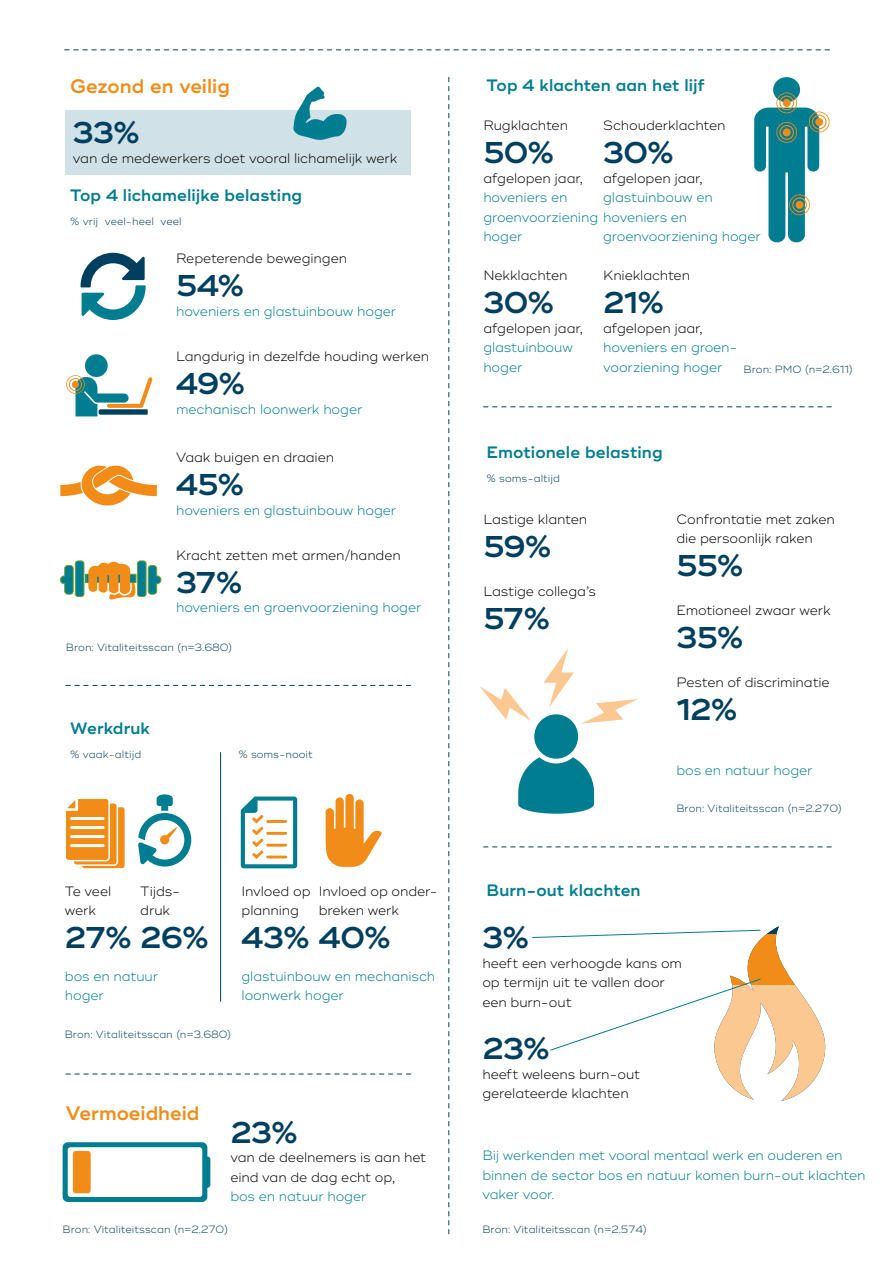
<style>
.page{position:relative;width:893px;height:1263px;background:#fff}
.page>*{position:absolute;margin:0;border:0;box-sizing:border-box;transform-origin:0 0}
.t1{font:600 30px "Ridley Grotesk";letter-spacing:-.02em;color:#003f5f}
.t2{font:600 19.5px "Ridley Grotesk";color:#f28c18}
.t3{font:600 16.5px "Ridley Grotesk";letter-spacing:.005em;color:#007d90}
.t4{font:300 13.5px/19.5px "Ridley Grotesk";letter-spacing:-.01em;color:#000}
.t5{font:300 13.5px/19.5px "Ridley Grotesk";letter-spacing:-.01em;color:#007d90}
.t6{font:300 10.5px "Ridley Grotesk";color:#003f5f}
</style>
<div class="page">
<div style="left:534px;top:714px;width:44px;height:45px;background:#007d90;border-radius:50%"></div>
<svg style="left:518px;top:757px;width:76px;height:57px"></svg>
<svg style="left:543px;top:648px;width:31px;height:59px"></svg>
<svg style="left:581px;top:699px;width:57px;height:25px"></svg>
<svg style="left:480px;top:686px;width:51px;height:35px"></svg>
<svg style="left:65px;top:50px;width:765px;height:1px"></svg>
<svg style="left:81px;top:253px;width:65px;height:67px"></svg>
<svg style="left:60px;top:465px;width:97px;height:40px"></svg>
<div style="left:86px;top:574px;width:50px;height:9px;border:1px solid #739f2d"></div>
<svg style="left:60px;top:565px;width:13px;height:29px"></svg>
<div style="left:75px;top:561px;width:9px;height:35px;background:#007d90;border-radius:3px"></div>
<div style="left:75px;top:561px;width:9px;height:36px;border:1px solid #739f2d;border-radius:3px"></div>
<svg style="left:148px;top:565px;width:13px;height:29px"></svg>
<div style="left:137px;top:561px;width:9px;height:35px;background:#007d90;border-radius:3px"></div>
<div style="left:137px;top:561px;width:9px;height:36px;border:1px solid #739f2d;border-radius:3px"></div>
<svg style="left:88px;top:562px;width:48px;height:37px"></svg>
<svg style="left:66px;top:685px;width:345px;height:1px"></svg>
<div style="left:85px;top:354px;width:23px;height:23px;background:#007d90;border-radius:50%"></div>
<svg style="left:66px;top:375px;width:87px;height:41px"></svg>
<div style="left:72px;top:381px;width:7px;height:7px;background:#f28c18;border-radius:50%"></div>
<div style="left:773px;top:77px;width:27px;height:25px;background:#007d90;border-radius:50%"></div>
<svg style="left:754px;top:93px;width:76px;height:149px"></svg>
<div style="left:796px;top:201px;width:7px;height:8px;background:#f28c18;border-radius:50%"></div>
<svg style="left:138px;top:794px;width:53px;height:72px"></svg>
<svg style="left:66px;top:799px;width:59px;height:69px"></svg>
<svg style="left:241px;top:796px;width:56px;height:72px"></svg>
<svg style="left:326px;top:794px;width:56px;height:73px"></svg>
<svg style="left:484px;top:407px;width:347px;height:1px"></svg>
<svg style="left:63px;top:1142px;width:147px;height:60px"></svg>
<div style="left:73px;top:1151px;width:18px;height:42px;background:#f28c18;border-radius:3px"></div>
<svg style="left:484px;top:847px;width:347px;height:1px"></svg>
<div style="left:66px;top:110px;width:345px;height:64px;background:#d0e2e8"></div>
<svg style="left:293px;top:86px;width:54px;height:54px"></svg>
<svg style="left:449px;top:77px;width:1px;height:1157px"></svg>
<svg style="left:66px;top:1074px;width:345px;height:1px"></svg>
<hr style="left:220px;top:752px;width:1px;height:249px;background:#003f5f">
<svg style="left:532px;top:926px;width:294px;height:175px"></svg>
<h2 class="t2" style="left:70px;top:74px;width:161px">Gezond en veilig</h2>
<h1 class="t1" style="left:73px;top:115px;width:68px">33%</h1>
<p class="t4" style="left:73px;top:148px;width:326px">van de medewerkers doet vooral lichamelijk werk</p>
<p class="t3" style="left:70px;top:186px;width:233px">Top 4 lichamelijke belasting</p>
<p class="t6" style="left:70px;top:215px;width:113px">% vrij veel-heel veel</p>
<p class="t4" style="left:176px;top:249px;width:173px">Repeterende bewegingen</p>
<h1 class="t1" style="left:176px;top:268px;width:70px">54%</h1>
<p class="t5" style="left:176px;top:301px;width:222px">hoveniers en glastuinbouw hoger</p>
<p class="t4" style="left:176px;top:347px;width:255px">Langdurig in dezelfde houding werken</p>
<h1 class="t1" style="left:176px;top:366px;width:71px">49%</h1>
<p class="t5" style="left:176px;top:399px;width:188px">mechanisch loonwerk hoger</p>
<p class="t4" style="left:176px;top:448px;width:160px">Vaak buigen en draaien</p>
<h1 class="t1" style="left:176px;top:467px;width:70px">45%</h1>
<p class="t5" style="left:176px;top:501px;width:222px">hoveniers en glastuinbouw hoger</p>
<p class="t4" style="left:176px;top:546px;width:226px">Kracht zetten met armen/handen</p>
<h1 class="t1" style="left:176px;top:564px;width:68px">37%</h1>
<p class="t5" style="left:176px;top:598px;width:247px">hoveniers en groenvoorziening hoger</p>
<p class="t6" style="left:66px;top:641px;width:168px">Bron: Vitaliteitsscan (n=3.680)</p>
<p class="t3" style="left:70px;top:718px;width:81px">Werkdruk</p>
<p class="t6" style="left:70px;top:748px;width:73px">% vaak-altijd</p>
<p class="t6" style="left:238px;top:748px;width:76px">% soms-nooit</p>
<p class="t4" style="left:65px;top:882px;width:48px">Te veel werk</p>
<h1 class="t1" style="left:65px;top:920px;width:146px">27% 26%</h1>
<p class="t4" style="left:140px;top:882px;width:41px">Tijds&shy;druk</p>
<p class="t4" style="left:242px;top:882px;width:71px">Invloed op planning</p>
<h1 class="t1" style="left:242px;top:920px;width:151px">43% 40%</h1>
<p class="t4" style="left:319px;top:882px;width:120px">Invloed op onder&shy;breken werk</p>
<p class="t5" style="left:65px;top:967px;width:95px">bos en natuur hoger</p>
<p class="t5" style="left:242px;top:967px;width:195px">glastuinbouw en mechanisch loonwerk hoger</p>
<p class="t6" style="left:65px;top:1028px;width:168px">Bron: Vitaliteitsscan (n=3.680)</p>
<h2 class="t2" style="left:66px;top:1102px;width:135px">Vermoeidheid</h2>
<h1 class="t1" style="left:230px;top:1114px;width:69px">23%</h1>
<p class="t4" style="left:230px;top:1148px;width:197px">van de deelnemers is aan het eind van de dag echt op,</p>
<p class="t5" style="left:230px;top:1187px;width:138px">bos en natuur hoger</p>
<p class="t6" style="left:63px;top:1222px;width:167px">Bron: Vitaliteitsscan (n=2.270)</p>
<p class="t3" style="left:487px;top:76px;width:219px">Top 4 klachten aan het lijf</p>
<p class="t4" style="left:483px;top:116px;width:86px">Rugklachten</p>
<h1 class="t1" style="left:483px;top:135px;width:73px">50%</h1>
<p class="t4" style="left:483px;top:169px;width:101px">afgelopen jaar,</p>
<p class="t5" style="left:483px;top:188px;width:205px">hoveniers en<br>groenvoorziening hoveniers en hoger</p>
<p class="t4" style="left:483px;top:266px;width:86px">Nekklachten</p>
<h1 class="t1" style="left:483px;top:285px;width:72px">30%</h1>
<p class="t4" style="left:483px;top:319px;width:101px">afgelopen jaar,</p>
<p class="t5" style="left:483px;top:338px;width:91px">glastuinbouw hoger</p>
<p class="t4" style="left:603px;top:116px;width:124px">Schouderklachten</p>
<h1 class="t1" style="left:603px;top:135px;width:72px">30%</h1>
<p class="t4" style="left:603px;top:169px;width:101px">afgelopen jaar,</p>
<p class="t5" style="left:603px;top:188px;width:111px">glastuinbouw en</p>
<p class="t5" style="left:603px;top:227px;width:159px">groenvoorziening hoger</p>
<p class="t4" style="left:603px;top:266px;width:88px">Knieklachten</p>
<h1 class="t1" style="left:603px;top:285px;width:62px">21%</h1>
<p class="t4" style="left:603px;top:319px;width:101px">afgelopen jaar,</p>
<p class="t5" style="left:603px;top:338px;width:136px">hoveniers en groen&shy;voorziening hoger</p>
<p class="t6" style="left:744px;top:363px;width:111px">Bron: PMO (n=2.611)</p>
<p class="t3" style="left:487px;top:442px;width:178px">Emotionele belasting</p>
<p class="t6" style="left:487px;top:472px;width:75px">% soms-altijd</p>
<p class="t4" style="left:483px;top:510px;width:105px">Lastige klanten</p>
<h1 class="t1" style="left:483px;top:528px;width:70px">59%</h1>
<p class="t4" style="left:483px;top:582px;width:114px">Lastige collega’s</p>
<h1 class="t1" style="left:483px;top:600px;width:68px">57%</h1>
<p class="t4" style="left:676px;top:510px;width:160px">Confrontatie met zaken die persoonlijk raken</p>
<h1 class="t1" style="left:676px;top:548px;width:69px">55%</h1>
<p class="t4" style="left:676px;top:601px;width:156px">Emotioneel zwaar werk</p>
<h1 class="t1" style="left:676px;top:620px;width:69px">35%</h1>
<p class="t4" style="left:676px;top:673px;width:155px">Pesten of discriminatie</p>
<h1 class="t1" style="left:676px;top:692px;width:63px">12%</h1>
<p class="t5" style="left:676px;top:761px;width:138px">bos en natuur hoger</p>
<p class="t6" style="left:676px;top:802px;width:167px">Bron: Vitaliteitsscan (n=2.270)</p>
<p class="t3" style="left:487px;top:880px;width:155px">Burn-out klachten</p>
<h1 class="t1" style="left:482px;top:920px;width:48px">3%</h1>
<p class="t4" style="left:482px;top:954px;width:201px">heeft een verhoogde kans om op termijn uit te vallen door een burn-out</p>
<h1 class="t1" style="left:482px;top:1031px;width:69px">23%</h1>
<p class="t4" style="left:482px;top:1065px;width:159px">heeft weleens burn-out gerelateerde klachten</p>
<p class="t5" style="left:482px;top:1146px;width:385px">Bij werkenden met vooral mentaal werk en ouderen en binnen de sector bos en natuur komen burn-out klachten vaker voor.</p>
<p class="t6" style="left:482px;top:1222px;width:166px">Bron: Vitaliteitsscan (n=2.574)</p>
</div>
